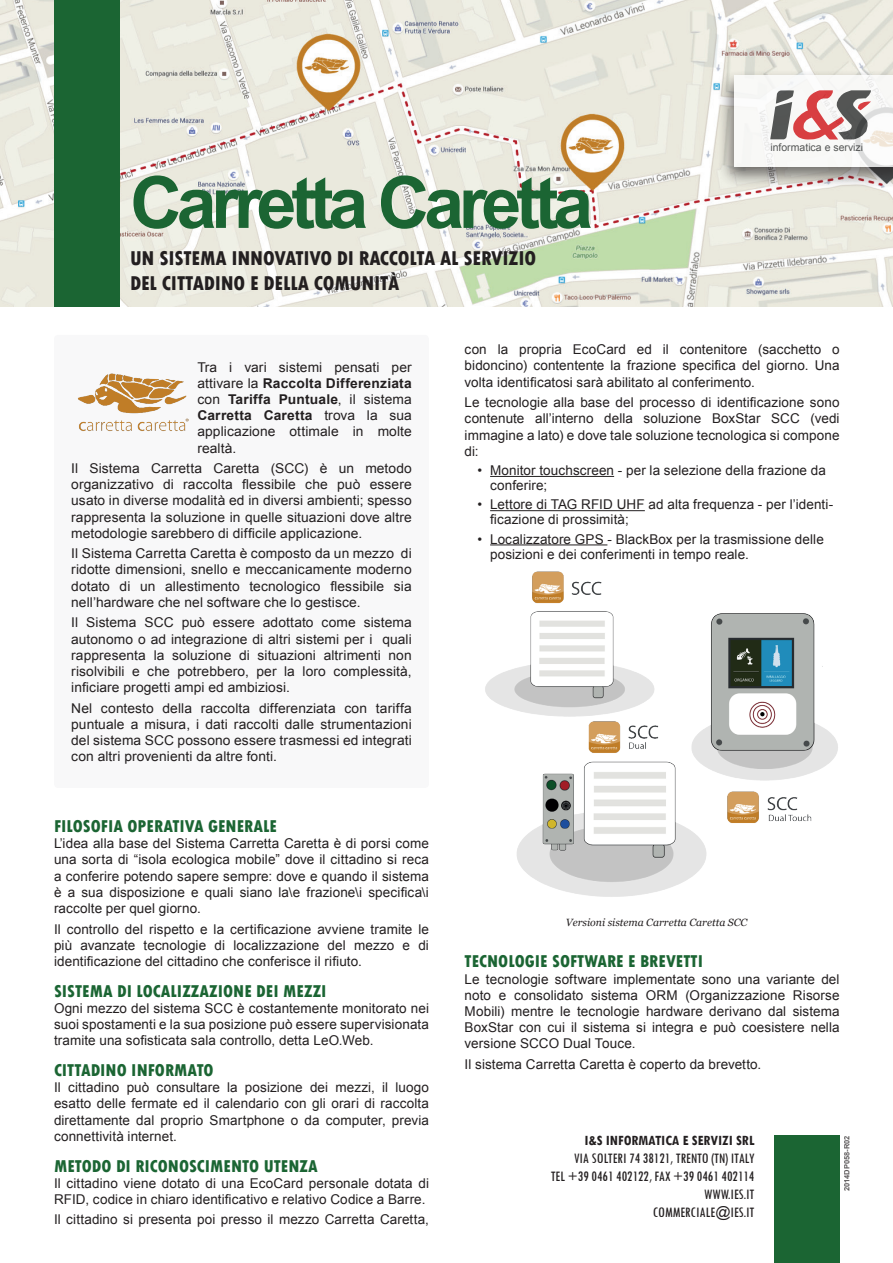
<style>
.page{position:relative;width:893px;height:1263px;background:#fff}
.page>*{position:absolute;margin:0;border:0;box-sizing:border-box;transform-origin:0 0}
.t1{font:700 72px "Arial";letter-spacing:-.075em;color:#1b6533}
.t2{font:800 condensed 21px/25.2px "Tw Cen";letter-spacing:-.01em;color:#231f20}
.t3{font:800 condensed 18px "Tw Cen";color:#1b6533}
.t4{font:condensed 15px/18px "Tw Cen";color:#231f20;text-align:right}
.t5{font:700 condensed 15px "Tw Cen";color:#231f20}
.t6{font:13.5px/16.2px "Arial";letter-spacing:.005em;color:#231f20;text-align:justify}
.t7{font:italic 10.5px "Georgia";color:#231f20}
.t8{font:10.5px "Arial";color:#434545}
.t9{font:700 7.5px "Arial";color:#231f20}
.s1{font-weight:700}
</style>
<div class="page">
<img style="left:0;top:0;width:893px;height:306px">
<div style="left:54px;top:335px;width:375px;height:453px;background:#f8f8f9;border-radius:4px"></div>
<hr style="left:490px;top:476px;width:124px;height:1px;background:#231f20">
<hr style="left:490px;top:510px;width:155px;height:1px;background:#231f20">
<hr style="left:490px;top:544px;width:117px;height:1px;background:#231f20">
<img style="left:78px;top:373px;width:111px;height:58px">
<div style="left:716px;top:68px;width:177px;height:121px;background:#231f20;opacity:.76"></div>
<svg style="left:734px;top:75px;width:159px;height:92px;fill:#f8f8f6"></svg>
<svg style="left:770px;top:90px;width:101px;height:50px"></svg>
<div style="left:55px;top:0;width:65px;height:306px;background:#1b6533"></div>
<div style="left:774px;top:1135px;width:66px;height:128px;background:#1b6533"></div>
<img style="left:485px;top:571px;width:353px;height:326px">
<h1 class="t1" style="left:130px;top:155px;width:465px">Carretta Caretta</h1>
<h2 class="t2" style="left:130px;top:245px;width:408px">UN SISTEMA INNOVATIVO DI RACCOLTA AL SERVIZIO<br>DEL CITTADINO E DELLA COMUNITÀ</h2>
<p class="t8" style="left:770px;top:140px;width:94px">informatica e servizi</p>
<p class="t6" style="left:197px;top:359px;width:216px">Tra i vari sistemi pensati per attivare la <span class="s1">Raccolta Differenziata </span>con <span class="s1">Tariffa Puntuale</span>, il sistema <span class="s1">Carretta Caretta</span> trova la sua applicazione ottimale in molte realtà.</p>
<p class="t6" style="left:71px;top:460px;width:342px">Il Sistema Carretta Caretta (SCC) è un metodo organizzativo di raccolta flessibile che può essere usato in diverse modalità ed in diversi ambienti; spesso rappresenta la soluzione in quelle situazioni dove altre metodologie sarebbero di difficile applicazione.</p>
<p class="t6" style="left:71px;top:545px;width:342px">Il Sistema Carretta Caretta è composto da un mezzo di ridotte dimensioni, snello e meccanicamente moderno dotato di un allestimento tecnologico flessibile sia nell’hardware che nel software che lo gestisce.</p>
<p class="t6" style="left:71px;top:615px;width:342px">Il Sistema SCC può essere adottato come sistema autonomo o ad integrazione di altri sistemi per i quali rappresenta la soluzione di situazioni altrimenti non risolvibili e che potrebbero, per la loro complessità, inficiare progetti ampi ed ambiziosi.</p>
<p class="t6" style="left:71px;top:700px;width:342px">Nel contesto della raccolta differenziata con tariffa puntuale a misura, i dati raccolti dalle strumentazioni del sistema SCC possono essere trasmessi ed integrati con altri provenienti da altre fonti.</p>
<h3 class="t3" style="left:54px;top:816px;width:225px">FILOSOFIA OPERATIVA GENERALE</h3>
<p class="t6" style="left:54px;top:835px;width:376px">L’idea alla base del Sistema Carretta Caretta è di porsi come una sorta di “isola ecologica mobile” dove il cittadino si reca a conferire potendo sapere sempre: dove e quando il sistema è a sua disposizione e quali siano la\e frazione\i specifica\i raccolte per quel giorno.</p>
<p class="t6" style="left:54px;top:921px;width:376px">Il controllo del rispetto e la certificazione avviene tramite le più avanzate tecnologie di localizzazione del mezzo e di identificazione del cittadino che conferisce il rifiuto.</p>
<h3 class="t3" style="left:54px;top:980px;width:274px">SISTEMA DI LOCALIZZAZIONE DEI MEZZI</h3>
<p class="t6" style="left:54px;top:1000px;width:376px">Ogni mezzo del sistema SCC è costantemente monitorato nei suoi spostamenti e la sua posizione può essere supervisionata tramite una sofisticata sala controllo, detta LeO.Web.</p>
<h3 class="t3" style="left:54px;top:1059px;width:161px">CITTADINO INFORMATO</h3>
<p class="t6" style="left:54px;top:1079px;width:376px">Il cittadino può consultare la posizione dei mezzi, il luogo esatto delle fermate ed il calendario con gli orari di raccolta direttamente dal proprio Smartphone o da computer, previa connettività internet.</p>
<h3 class="t3" style="left:54px;top:1155px;width:265px">METODO DI RICONOSCIMENTO UTENZA</h3>
<p class="t6" style="left:54px;top:1175px;width:376px">Il cittadino viene dotato di una EcoCard personale dotata di<br>RFID, codice in chiaro identificativo e relativo Codice a Barre.</p>
<p class="t6" style="left:54px;top:1212px;width:376px">Il cittadino si presenta poi presso il mezzo Carretta Caretta,</p>
<p class="t6" style="left:465px;top:342px;width:376px">con la propria EcoCard ed il contenitore (sacchetto o bidoncino) contentente la frazione specifica del giorno. Una volta identificatosi sarà abilitato al conferimento.</p>
<p class="t6" style="left:465px;top:394px;width:376px">Le tecnologie alla base del processo di identificazione sono contenute all’interno della soluzione BoxStar SCC (vedi immagine a lato) e dove tale soluzione tecnologica si compone di:</p>
<p class="t6" style="left:490px;top:463px;width:337px;line-height:15px;text-indent:-13px">• Monitor touchscreen - per la selezione della frazione da conferire;</p>
<p class="t6" style="left:490px;top:497px;width:345px;line-height:15px;text-indent:-13px">• Lettore di TAG RFID UHF ad alta frequenza - per l’identi&shy;ficazione di prossimità;</p>
<p class="t6" style="left:490px;top:531px;width:335px;line-height:15px;text-indent:-13px">• Localizzatore GPS - BlackBox per la trasmissione delle posizioni e dei conferimenti in tempo reale.</p>
<p class="t7" style="left:566px;top:915px;width:183px">Versioni sistema Carretta Caretta SCC</p>
<h3 class="t3" style="left:465px;top:951px;width:240px">TECNOLOGIE SOFTWARE E BREVETTI</h3>
<p class="t6" style="left:465px;top:971px;width:376px">Le tecnologie software implementate sono una variante del noto e consolidato sistema ORM (Organizzazione Risorse Mobili) mentre le tecnologie hardware derivano dal sistema BoxStar con cui il sistema si integra e può coesistere nella versione SCCO Dual Touce.</p>
<p class="t6" style="left:465px;top:1056px;width:298px">Il sistema Carretta Caretta è coperto da brevetto.</p>
<p class="t5" style="left:584px;top:1131px;width:171px">I&amp;S INFORMATICA E SERVIZI SRL</p>
<p class="t4" style="left:551px;top:1149px;width:205px">VIA SOLTERI 74 38121, TRENTO (TN) ITALY<br>TEL +39 0461 402122, FAX +39 0461 402114<br>WWW.IES.IT<br>COMMERCIALE@IES.IT</p>
<p class="t9" style="left:842px;top:1191px;width:57px;rotate:-90deg">2014DP058-R02</p>
</div>
